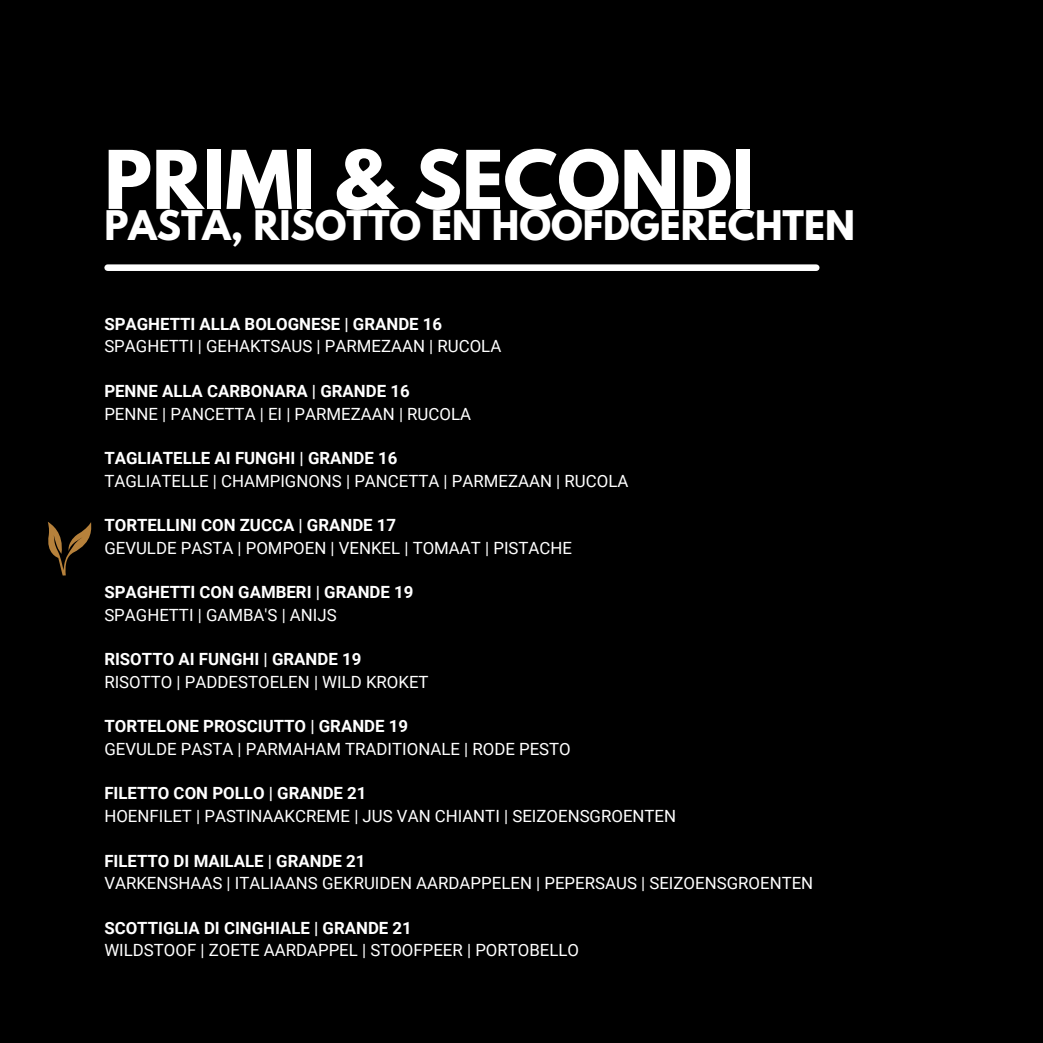
<style>
.page{position:relative;width:1043px;height:1043px;background:#fff}
.page>*{position:absolute;margin:0;border:0;box-sizing:border-box;transform-origin:0 0}
.t1{font:700 71.58px "League Spartan";color:#fff}
.t2{font:700 36.05px "League Spartan";color:#fff}
.t3{font:16.8px "Roboto";color:#fff}
.t4{font:700 16.8px "Roboto";color:#fff}
</style>
<div class="page">
<div style="left:0;top:0;width:1042px;height:1042px;background:#000"></div>
<div style="left:108px;top:264px;width:708px;height:7px;background:#fff"></div>
<svg style="left:48px;top:522px;width:44px;height:53px"></svg>
<p class="t1" style="left:104px;top:144px;width:651px">PRIMI &amp; SECONDI</p>
<p class="t2" style="left:104px;top:208px;width:751px">PASTA, RISOTTO EN HOOFDGERECHTEN</p>
<p class="t4" style="left:104px;top:314px;width:339px">SPAGHETTI ALLA BOLOGNESE | GRANDE 16</p>
<p class="t3" style="left:104px;top:337px;width:398px">SPAGHETTI | GEHAKTSAUS | PARMEZAAN | RUCOLA</p>
<p class="t4" style="left:104px;top:381px;width:307px">PENNE ALLA CARBONARA | GRANDE 16</p>
<p class="t3" style="left:104px;top:404px;width:368px">PENNE | PANCETTA | EI | PARMEZAAN | RUCOLA</p>
<p class="t4" style="left:104px;top:448px;width:294px">TAGLIATELLE AI FUNGHI | GRANDE 16</p>
<p class="t3" style="left:104px;top:471px;width:525px">TAGLIATELLE | CHAMPIGNONS | PANCETTA | PARMEZAAN | RUCOLA</p>
<p class="t4" style="left:104px;top:515px;width:293px">TORTELLINI CON ZUCCA | GRANDE 17</p>
<p class="t3" style="left:104px;top:538px;width:469px">GEVULDE PASTA | POMPOEN | VENKEL | TOMAAT | PISTACHE</p>
<p class="t4" style="left:104px;top:582px;width:310px">SPAGHETTI CON GAMBERI | GRANDE 19</p>
<p class="t3" style="left:104px;top:605px;width:234px">SPAGHETTI | GAMBA'S | ANIJS</p>
<p class="t4" style="left:104px;top:649px;width:258px">RISOTTO AI FUNGHI | GRANDE 19</p>
<p class="t3" style="left:104px;top:672px;width:326px">RISOTTO | PADDESTOELEN | WILD KROKET</p>
<p class="t4" style="left:104px;top:716px;width:305px">TORTELONE PROSCIUTTO | GRANDE 19</p>
<p class="t3" style="left:104px;top:739px;width:468px">GEVULDE PASTA | PARMAHAM TRADITIONALE | RODE PESTO</p>
<p class="t4" style="left:104px;top:783px;width:264px">FILETTO CON POLLO | GRANDE 21</p>
<p class="t3" style="left:104px;top:806px;width:573px">HOENFILET | PASTINAAKCREME | JUS VAN CHIANTI | SEIZOENSGROENTEN</p>
<p class="t4" style="left:104px;top:850px;width:263px">FILETTO DI MAILALE | GRANDE 21</p>
<p class="t3" style="left:104px;top:873px;width:710px">VARKENSHAAS | ITALIAANS GEKRUIDEN AARDAPPELEN | PEPERSAUS | SEIZOENSGROENTEN</p>
<p class="t4" style="left:104px;top:917px;width:309px">SCOTTIGLIA DI CINGHIALE | GRANDE 21</p>
<p class="t3" style="left:104px;top:940px;width:476px">WILDSTOOF | ZOETE AARDAPPEL | STOOFPEER | PORTOBELLO</p>
</div>
